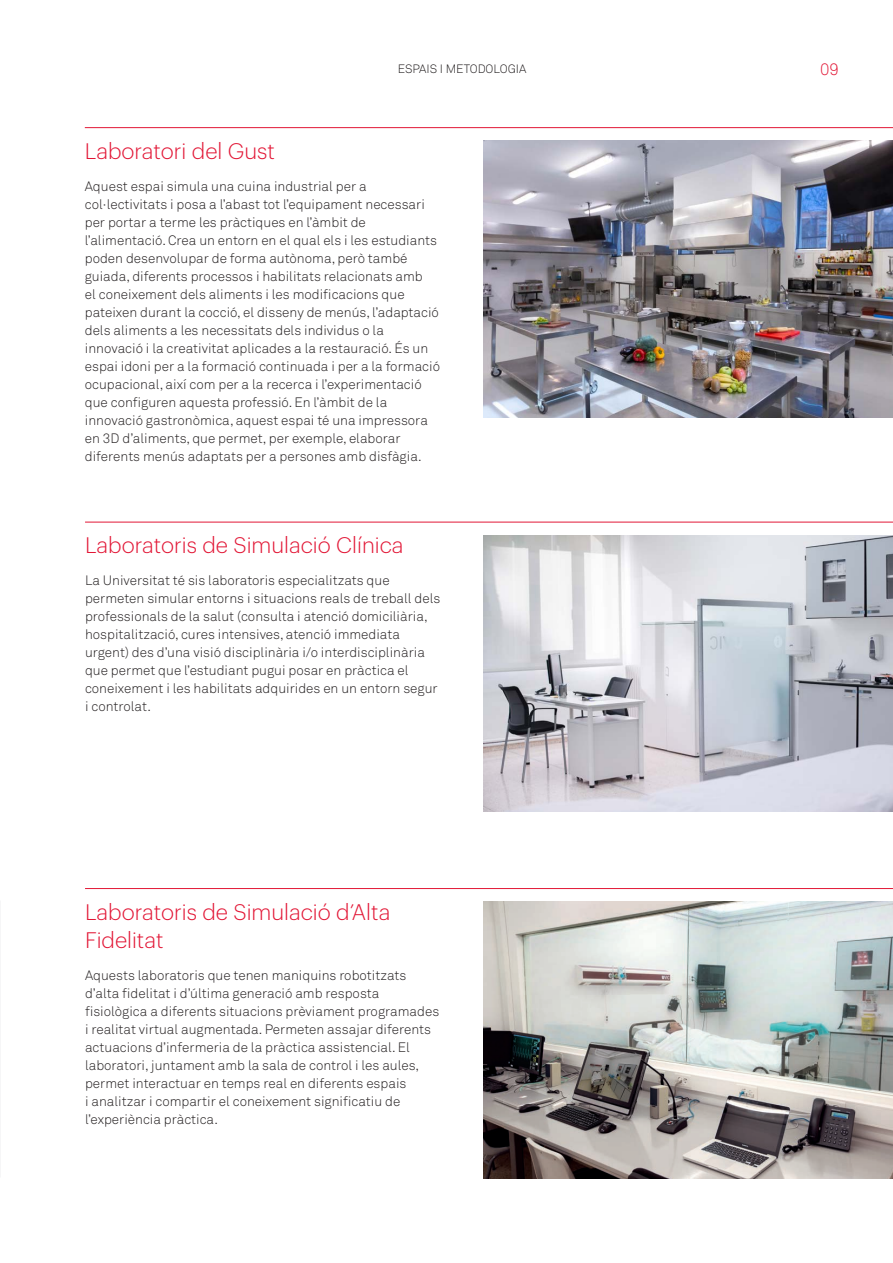
<style>
.page{position:relative;width:893px;height:1263px;background:#fff}
.page>*{position:absolute;margin:0;border:0;box-sizing:border-box;transform-origin:0 0}
.t1{font:300 22.05px/28px "Graphik";color:#e21736}
.t2{font:16.5px "Akkurat Light Pro";color:#e21736}
.t3{font:13.5px/18px "Akkurat Light Pro";color:#231f20}
.t4{font:12px "Akkurat Light Pro";color:#231f20}
</style>
<div class="page">
<img style="left:483px;top:141px;width:410px;height:276px">
<hr style="left:85px;top:127px;width:808px;height:1px;background:#e21736">
<hr style="left:85px;top:522px;width:808px;height:1px;background:#e21736">
<img style="left:483px;top:535px;width:410px;height:277px">
<hr style="left:85px;top:888px;width:808px;height:1px;background:#e21736">
<img style="left:483px;top:902px;width:410px;height:276px">
<p class="t4" style="left:398px;top:61px;width:130px">ESPAIS I METODOLOGIA</p>
<p class="t2" style="left:820px;top:59px;width:20px">09</p>
<p class="t1" style="left:85px;top:135px;width:192px">Laboratori del Gust</p>
<p class="t3" style="left:85px;top:177px;width:357px">Aquest espai simula una cuina industrial per a col·lectivitats i posa a l’abast tot l’equipament necessari per portar a terme les pràctiques en l’àmbit de l’alimentació. Crea un entorn en el qual els i les estudiants poden desenvolupar de forma autònoma, però també guiada, diferents processos i habilitats relacionats amb<br>el coneixement dels aliments i les modificacions que pateixen durant la cocció, el disseny de menús, l’adaptació dels aliments a les necessitats dels individus o la innovació i la creativitat aplicades a la restauració. És un espai idoni per a la formació continuada i per a la formació ocupacional, així com per a la recerca i l’experimentació que configuren aquesta professió. En l’àmbit de la innovació gastronòmica, aquest espai té una impressora en 3D d’aliments, que permet, per exemple, elaborar diferents menús adaptats per a persones amb disfàgia.</p>
<p class="t1" style="left:85px;top:529px;width:320px">Laboratoris de Simulació Clínica</p>
<p class="t3" style="left:85px;top:572px;width:357px">La Universitat té sis laboratoris especialitzats que permeten simular entorns i situacions reals de treball dels professionals de la salut (consulta i atenció domiciliària, hospitalització, cures intensives, atenció immediata urgent) des d’una visió disciplinària i/o interdisciplinària que permet que l’estudiant pugui posar en pràctica el coneixement i les habilitats adquirides en un entorn segur i controlat.</p>
<p class="t1" style="left:85px;top:896px;width:307px">Laboratoris de Simulació d’Alta<br>Fidelitat</p>
<p class="t3" style="left:85px;top:966px;width:356px">Aquests laboratoris que tenen maniquins robotitzats d’alta fidelitat i d’última generació amb resposta fisiològica a diferents situacions prèviament programades i realitat virtual augmentada. Permeten assajar diferents actuacions d’infermeria de la pràctica assistencial. El laboratori, juntament amb la sala de control i les aules, permet interactuar en temps real en diferents espais<br>i analitzar i compartir el coneixement significatiu de l’experiència pràctica.</p>
</div>
